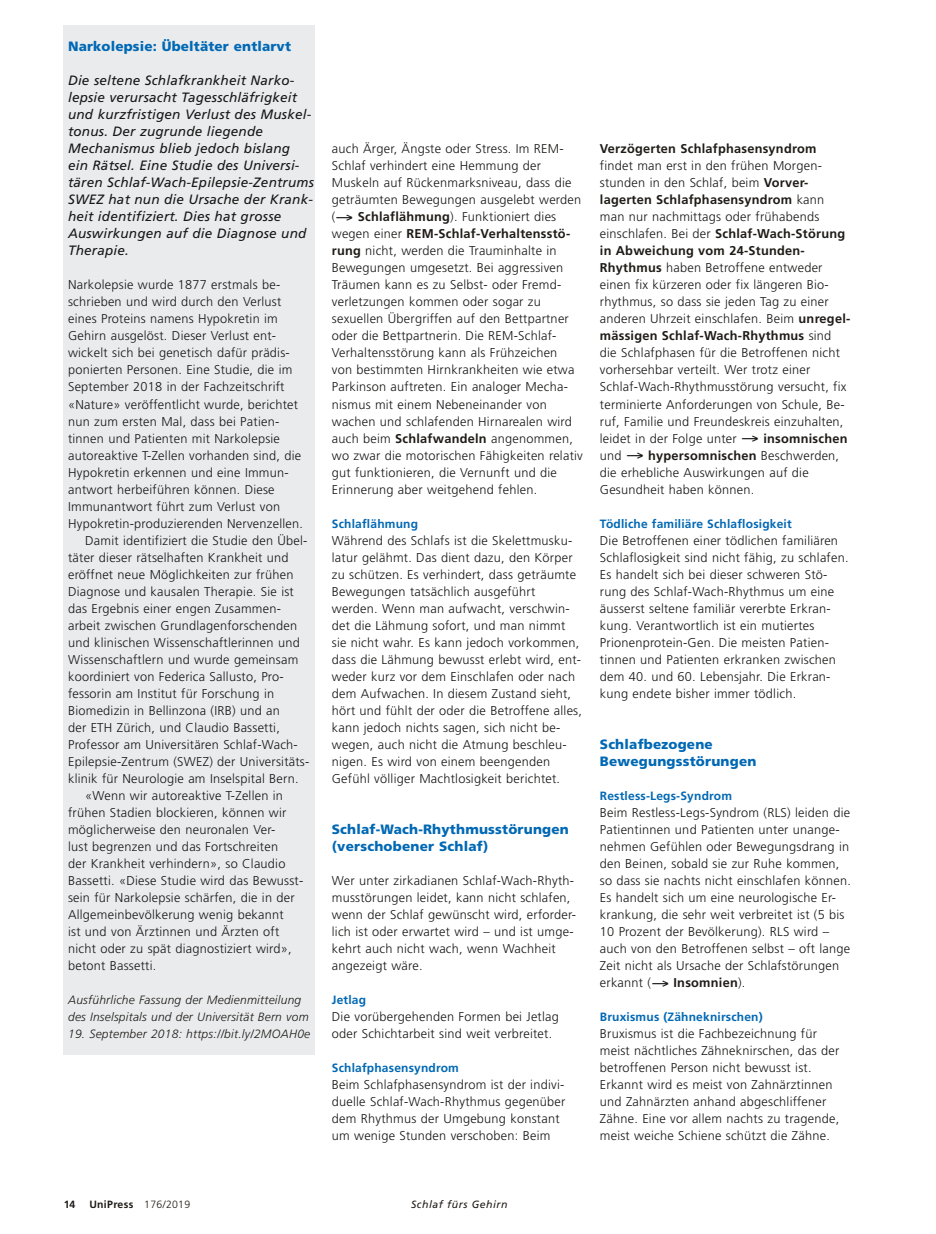
<style>
.page{position:relative;width:936px;height:1234px;background:#fff}
.page>*{position:absolute;margin:0;border:0;box-sizing:border-box;transform-origin:0 0}
.t1{font:italic 13.5px/17px "Frutiger LT Std";letter-spacing:.015em;color:#181716}
.t2{font:900 13.5px/17px "Frutiger LT Std";letter-spacing:.015em;color:#0068b4}
.t3{font:300 12.75px/17px "Frutiger LT Std";letter-spacing:.02em;color:#181716}
.t4{font:700 12.75px "Frutiger LT Std";letter-spacing:.02em;color:#1f1b16}
.t5{font:700 12px "Frutiger LT Std";letter-spacing:.015em;color:#0068b4}
.t6{font:italic 300 12px/17px "Frutiger LT Std";letter-spacing:.02em;color:#1f1b16}
.t7{font:700 10.5px "Frutiger";letter-spacing:.03em;color:#1f1b16}
.t8{font:italic 10.5px "Frutiger LT Std";letter-spacing:.05em;color:#1f1b16}
.s1{font-weight:700;color:#1f1b16}
.s2{font-weight:300}
</style>
<div class="page">
<div style="left:64px;top:26px;width:251px;height:1028px;background:#e9ebed"></div>
<p class="t2" style="left:68px;top:38px;width:224px">Narkolepsie: Übeltäter entlarvt</p>
<p class="t1" style="left:68px;top:72px;width:247px">Die seltene Schlafkrankheit Narko&shy;lepsie verursacht Tagesschläfrigkeit und kurzfristigen Verlust des Muskel&shy;tonus. Der zugrunde liegende Mechanismus blieb jedoch bislang<br>ein Rätsel. Eine Studie des Universi&shy;tären Schlaf-Wach-Epilepsie-Zentrums SWEZ hat nun die Ursache der Krank&shy;heit identifiziert. Dies hat grosse Auswirkungen auf die Diagnose und Therapie.</p>
<p class="t3" style="left:68px;top:276px;width:214px">Narkolepsie wurde 1877 erstmals be-</p>
<p class="t3" style="left:68px;top:293px;width:215px">schrieben und wird durch den Verlust</p>
<p class="t3" style="left:68px;top:310px;width:211px">eines Proteins namens Hypokretin im</p>
<p class="t3" style="left:68px;top:327px;width:210px">Gehirn ausgelöst. Dieser Verlust ent-</p>
<p class="t3" style="left:68px;top:344px;width:223px">wickelt sich bei genetisch dafür prädis-</p>
<p class="t3" style="left:68px;top:361px;width:226px">ponierten Personen. Eine Studie, die im</p>
<p class="t3" style="left:68px;top:378px;width:218px">September 2018 in der Fachzeitschrift</p>
<p class="t3" style="left:68px;top:396px;width:231px">«Nature» veröffentlicht wurde, berichtet</p>
<p class="t3" style="left:68px;top:413px;width:213px">nun zum ersten Mal, dass bei Patien-</p>
<p class="t3" style="left:68px;top:430px;width:213px">tinnen und Patienten mit Narkolepsie</p>
<p class="t3" style="left:68px;top:447px;width:235px">autoreaktive T-Zellen vorhanden sind, die</p>
<p class="t3" style="left:68px;top:464px;width:222px">Hypokretin erkennen und eine Immun-</p>
<p class="t3" style="left:68px;top:481px;width:208px">antwort herbeiführen können. Diese</p>
<p class="t3" style="left:68px;top:498px;width:214px">Immunantwort führt zum Verlust von</p>
<p class="t3" style="left:68px;top:515px;width:236px">Hypokretin-produzierenden Nervenzellen.</p>
<p class="t3" style="left:85px;top:532px;width:224px">Damit identifiziert die Studie den Übel-</p>
<p class="t3" style="left:68px;top:549px;width:222px">täter dieser rätselhaften Krankheit und</p>
<p class="t3" style="left:68px;top:566px;width:227px">eröffnet neue Möglichkeiten zur frühen</p>
<p class="t3" style="left:68px;top:583px;width:227px">Diagnose und kausalen Therapie. Sie ist</p>
<p class="t3" style="left:68px;top:600px;width:214px">das Ergebnis einer engen Zusammen-</p>
<p class="t3" style="left:68px;top:617px;width:231px">arbeit zwischen Grundlagenforschenden</p>
<p class="t3" style="left:68px;top:634px;width:233px">und klinischen Wissenschaftlerinnen und</p>
<p class="t3" style="left:68px;top:651px;width:232px">Wissenschaftlern und wurde gemeinsam</p>
<p class="t3" style="left:68px;top:668px;width:217px">koordiniert von Federica Sallusto, Pro-</p>
<p class="t3" style="left:68px;top:685px;width:208px">fessorin am Institut für Forschung in</p>
<p class="t3" style="left:68px;top:702px;width:213px">Biomedizin in Bellinzona (IRB) und an</p>
<p class="t3" style="left:68px;top:719px;width:213px">der ETH Zürich, und Claudio Bassetti,</p>
<p class="t3" style="left:68px;top:736px;width:231px">Professor am Universitären Schlaf-Wach-</p>
<p class="t3" style="left:68px;top:753px;width:243px">Epilepsie-Zentrum (SWEZ) der Universitäts-</p>
<p class="t3" style="left:68px;top:770px;width:232px">klinik für Neurologie am Inselspital Bern.</p>
<p class="t3" style="left:85px;top:787px;width:199px">«Wenn wir autoreaktive T-Zellen in</p>
<p class="t3" style="left:68px;top:804px;width:220px">frühen Stadien blockieren, können wir</p>
<p class="t3" style="left:68px;top:821px;width:209px">möglicherweise den neuronalen Ver-</p>
<p class="t3" style="left:68px;top:838px;width:211px">lust begrenzen und das Fortschreiten</p>
<p class="t3" style="left:68px;top:855px;width:219px">der Krankheit verhindern», so Claudio</p>
<p class="t3" style="left:68px;top:872px;width:237px">Bassetti. «Diese Studie wird das Bewusst-</p>
<p class="t3" style="left:68px;top:889px;width:228px">sein für Narkolepsie schärfen, die in der</p>
<p class="t3" style="left:68px;top:906px;width:217px">Allgemeinbevölkerung wenig bekannt</p>
<p class="t3" style="left:68px;top:923px;width:213px">ist und von Ärztinnen und Ärzten oft</p>
<p class="t3" style="left:68px;top:940px;width:225px">nicht oder zu spät diagnostiziert wird»,</p>
<p class="t3" style="left:68px;top:957px;width:90px">betont Bassetti.</p>
<p class="t6" style="left:68px;top:991px;width:242px">Ausführliche Fassung der Medienmitteilung des Inselspitals und der Universität Bern vom</p>
<p class="t6" style="left:68px;top:1025px;width:244px">19. September 2018: https://bit.ly/2MOAH0e</p>
<p class="t3" style="left:332px;top:140px;width:252px">auch Ärger, Ängste oder Stress. Im REM-Schlaf verhindert eine Hemmung der Muskeln auf Rückenmarksniveau, dass die geträumten Bewegungen ausgelebt werden (→ <span class="s1">Schlaflähmung</span>). Funktioniert dies wegen einer <span class="s1">REM-Schlaf-Verhaltensstö&shy;rung</span> nicht, werden die Trauminhalte in Bewegungen umgesetzt. Bei aggressiven Träumen kann es zu Selbst- oder Fremd&shy;verletzungen kommen oder sogar zu sexuellen Übergriffen auf den Bettpartner oder die Bettpartnerin. Die REM-Schlaf-Verhaltensstörung kann als Frühzeichen<br>von bestimmten Hirnkrankheiten wie etwa Parkinson auftreten. Ein analoger Mecha&shy;nismus mit einem Nebeneinander von wachen und schlafenden Hirnarealen wird auch beim <span class="s1">Schlafwandeln</span> angenommen, wo zwar die motorischen Fähigkeiten relativ gut funktionieren, die Vernunft und die Erinnerung aber weitgehend fehlen.</p>
<p class="t5" style="left:332px;top:516px;width:88px">Schlaflähmung</p>
<p class="t3" style="left:332px;top:532px;width:252px">Während des Schlafs ist die Skelettmusku&shy;latur gelähmt. Das dient dazu, den Körper zu schützen. Es verhindert, dass geträumte Bewegungen tatsächlich ausgeführt werden. Wenn man aufwacht, verschwin&shy;det die Lähmung sofort, und man nimmt sie nicht wahr. Es kann jedoch vorkommen, dass die Lähmung bewusst erlebt wird, ent&shy;weder kurz vor dem Einschlafen oder nach dem Aufwachen. In diesem Zustand sieht, hört und fühlt der oder die Betroffene alles, kann jedoch nichts sagen, sich nicht be&shy;wegen, auch nicht die Atmung beschleu&shy;nigen. Es wird von einem beengenden Gefühl völliger Machtlosigkeit berichtet.</p>
<p class="t2" style="left:332px;top:820px;width:238px">Schlaf-Wach-Rhythmusstörungen (verschobener Schlaf)</p>
<p class="t3" style="left:332px;top:872px;width:246px">Wer unter zirkadianen Schlaf-Wach-Rhyth&shy;musstörungen leidet, kann nicht schlafen, wenn der Schlaf gewünscht wird, erforder&shy;lich ist oder erwartet wird – und ist umge&shy;kehrt auch nicht wach, wenn Wachheit angezeigt wäre.</p>
<p class="t5" style="left:332px;top:992px;width:36px">Jetlag</p>
<p class="t3" style="left:332px;top:1008px;width:228px">Die vorübergehenden Formen bei Jetlag oder Schichtarbeit sind weit verbreitet.</p>
<p class="t5" style="left:332px;top:1060px;width:129px">Schlafphasensyndrom</p>
<p class="t3" style="left:332px;top:1076px;width:235px">Beim Schlafphasensyndrom ist der indivi&shy;duelle Schlaf-Wach-Rhythmus gegenüber dem Rhythmus der Umgebung konstant um wenige Stunden verschoben: Beim</p>
<p class="t4" style="left:600px;top:141px;width:218px">Verzögerten Schlafphasensyndrom</p>
<p class="t3" style="left:600px;top:157px;width:252px">findet man erst in den frühen Morgen&shy;stunden in den Schlaf, beim <span class="s1">Vorver&shy;lagerten Schlafphasensyndrom</span> kann man nur nachmittags oder frühabends einschlafen. Bei der <span class="s1">Schlaf-Wach-Störung in Abweichung vom 24-Stunden-Rhythmus</span> haben Betroffene entweder einen fix kürzeren oder fix längeren Bio&shy;rhythmus, so dass sie jeden Tag zu einer anderen Uhrzeit einschlafen. Beim <span class="s1">unregel&shy;mässigen Schlaf-Wach-Rhythmus</span> sind die Schlafphasen für die Betroffenen nicht vorhersehbar verteilt. Wer trotz einer Schlaf-Wach-Rhythmusstörung versucht, fix terminierte Anforderungen von Schule, Be&shy;ruf, Familie und Freundeskreis einzuhalten, leidet in der Folge unter → <span class="s1">insomnischen </span>und → <span class="s1">hypersomnischen</span> Beschwerden, die erhebliche Auswirkungen auf die Gesundheit haben können.</p>
<p class="t5" style="left:600px;top:516px;width:193px">Tödliche familiäre Schlaflosigkeit</p>
<p class="t3" style="left:600px;top:532px;width:250px">Die Betroffenen einer tödlichen familiären Schlaflosigkeit sind nicht fähig, zu schlafen.<br>Es handelt sich bei dieser schweren Stö&shy;rung des Schlaf-Wach-Rhythmus um eine äusserst seltene familiär vererbte Erkran&shy;kung. Verantwortlich ist ein mutiertes Prionenprotein-Gen. Die meisten Patien&shy;tinnen und Patienten erkranken zwischen dem 40. und 60. Lebensjahr. Die Erkran&shy;kung endete bisher immer tödlich.</p>
<p class="t2" style="left:600px;top:735px;width:158px">Schlafbezogene<br>Bewegungsstörungen</p>
<p class="t5" style="left:600px;top:788px;width:134px">Restless-Legs-Syndrom</p>
<p class="t3" style="left:600px;top:804px;width:252px">Beim Restless-Legs-Syndrom (RLS) leiden die Patientinnen und Patienten unter unange&shy;nehmen Gefühlen oder Bewegungsdrang in den Beinen, sobald sie zur Ruhe kommen, so dass sie nachts nicht einschlafen können.<br>Es handelt sich um eine neurologische Er&shy;krankung, die sehr weit verbreitet ist (5 bis 10 Prozent der Bevölkerung). RLS wird – auch von den Betroffenen selbst – oft lange Zeit nicht als Ursache der Schlafstörungen erkannt (→ <span class="s1">Insomnien</span>).</p>
<p class="t5" style="left:600px;top:1009px;width:164px">Bruxismus (Zähneknirschen)</p>
<p class="t3" style="left:600px;top:1025px;width:241px">Bruxismus ist die Fachbezeichnung für meist nächtliches Zähneknirschen, das der betroffenen Person nicht bewusst ist.<br>Erkannt wird es meist von Zahnärztinnen und Zahnärzten anhand abgeschliffener Zähne. Eine vor allem nachts zu tragende, meist weiche Schiene schützt die Zähne.</p>
<p class="t7" style="left:64px;top:1198px;width:13px">14</p>
<p class="t7" style="left:89px;top:1198px;width:102px">UniPress <span class="s2">176/2019</span></p>
<p class="t8" style="left:411px;top:1198px;width:98px">Schlaf fürs Gehirn</p>
</div>
